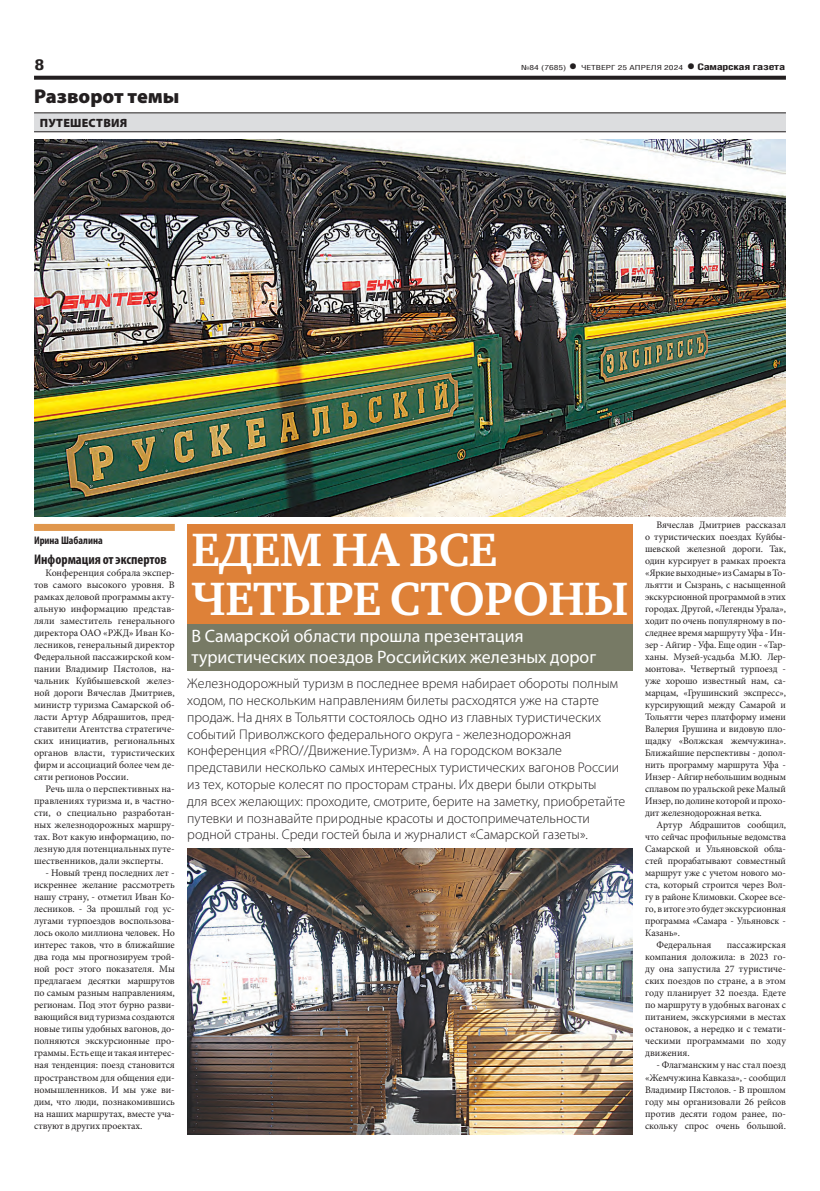
<style>
.page{position:relative;width:820px;height:1191px;background:#fff}
.page>*{position:absolute;margin:0;border:0;box-sizing:border-box;transform-origin:0 0}
.заголовок{font:700 48px/49px "Charter C";letter-spacing:-.01em;color:#fff}
.рубрика{font:900 20px "Myriad Pro";color:#231f20}
.подзаголовок__копия{font:18px/21.6px "Myriad Pro";color:#fff}
.t1{font:700 15px "Helios Cond";color:#231f20;scale:1.4 1}
.подзаголовок__копия-2{font:300 14px/16.8px "Myriad Pro";color:#231f20}
.ЗАГ_в_ТЕКСТЕ__копия{font:700 condensed 14px "Myriad Pro";color:#231f20}
.РУБРИКА{font:900 12px "Myriad Pro";letter-spacing:.02em;color:#231f20}
.АВТОР_цвет{font:700 condensed 11px "Myriad Pro";color:#231f20}
.ОСНОВНОЙ{font:10px/12px "Minion Pro";letter-spacing:-.005em;color:#231f20;text-align:justify}
.t2{font:7px "Helios Cond";color:#231f20;scale:1.4 1}
.s1{font-weight:700;font-size:16px}
.s2{font-weight:700;font-size:9px}
</style>
<div class="page">
<svg style="left:34px;top:76px;width:751px;height:4px;background:#322f2f"></svg>
<div style="left:34px;top:113px;width:751px;height:19px;background:#dcdddf"></div>
<hr style="left:34px;top:113px;width:751px;height:1px;background:#231f20">
<hr style="left:34px;top:131px;width:751px;height:1px;background:#231f20">
<img style="left:34px;top:139px;width:751px;height:377px">
<div style="left:34px;top:524px;width:141px;height:7px;background:#e0974d"></div>
<img style="left:187px;top:849px;width:445px;height:285px">
<div style="left:187px;top:524px;width:445px;height:100px;background:#de8138"></div>
<div style="left:187px;top:624px;width:445px;height:46px;background:#777a65"></div>
<p class="t1" style="left:34px;top:55px;width:9px">8</p>
<p class="t2" style="left:521px;top:64px;width:190px">№84 (7685) <span class="s1">•</span> ЧЕТВЕРГ 25 АПРЕЛЯ 2024 <span class="s1">•</span> <span class="s2">Самарская газета</span></p>
<p class="рубрика" style="left:34px;top:85px;width:147px">Разворот темы</p>
<p class="РУБРИКА" style="left:40px;top:116px;width:89px">ПУТЕШЕСТВИЯ</p>
<p class="АВТОР_цвет" style="left:34px;top:534px;width:70px">Ирина Шабалина</p>
<p class="ЗАГ_в_ТЕКСТЕ__копия" style="left:34px;top:551px;width:134px">Информация от экспертов</p>
<p class="ОСНОВНОЙ" style="left:34px;top:567px;width:142px;text-indent:11px">Конференция собрала экспер&shy;тов самого высокого уровня. В рамках деловой программы акту&shy;альную информацию представ&shy;ляли заместитель генерального директора ОАО «РЖД» Иван Ко&shy;лесников, генеральный директор Федеральной пассажирской ком&shy;пании Владимир Пястолов, на&shy;чальник Куйбышевской желез&shy;ной дороги Вячеслав Дмитриев, министр туризма Самарской об&shy;ласти Артур Абдрашитов, пред&shy;ставители Агентства стратегиче&shy;ских инициатив, региональных органов власти, туристических фирм и ассоциаций более чем де&shy;сяти регионов России.</p>
<p class="ОСНОВНОЙ" style="left:34px;top:783px;width:142px;text-indent:11px">Речь шла о перспективных на&shy;правлениях туризма и, в частно&shy;сти, о специально разработан&shy;ных железнодорожных маршру&shy;тах. Вот какую информацию, по&shy;лезную для потенциальных путе&shy;шественников, дали эксперты.</p>
<p class="ОСНОВНОЙ" style="left:34px;top:867px;width:142px;text-indent:11px">- Новый тренд последних лет - искреннее желание рассмотреть нашу страну, - отметил Иван Ко&shy;лесников. - За прошлый год ус&shy;лугами турпоездов воспользова&shy;лось около миллиона человек. Но интерес таков, что в ближайшие два года мы прогнозируем трой&shy;ной рост этого показателя. Мы предлагаем десятки маршрутов по самым разным направлениям, регионам. Под этот бурно разви&shy;вающийся вид туризма создаются новые типы удобных вагонов, до&shy;полняются экскурсионные про&shy;граммы. Есть еще и такая интерес&shy;ная тенденция: поезд становится пространством для общения еди&shy;номышленников. И мы уже ви&shy;дим, что люди, познакомившись на наших маршрутах, вместе уча&shy;ствуют в других проектах.</p>
<p class="заголовок" style="left:191px;top:525px;width:438px">ЕДЕМ НА ВСЕ<br>ЧЕТЫРЕ СТОРОНЫ</p>
<p class="подзаголовок__копия" style="left:191px;top:624px;width:406px">В Самарской области прошла презентация туристических поездов Российских железных дорог</p>
<p class="подзаголовок__копия-2" style="left:187px;top:675px;width:439px">Железнодорожный туризм в последнее время набирает обороты полным ходом, по нескольким направлениям билеты расходятся уже на старте продаж. На днях в Тольятти состоялось одно из главных туристических событий Приволжского федерального округа - железнодорожная конференция «PRO//Движение.Туризм». А на городском вокзале представили несколько самых интересных туристических вагонов России из тех, которые колесят по просторам страны. Их двери были открыты<br>для всех желающих: проходите, смотрите, берите на заметку, приобретайте путевки и познавайте природные красоты и достопримечательности родной страны. Среди гостей была и журналист «Самарской газеты».</p>
<p class="ОСНОВНОЙ" style="left:645px;top:519px;width:142px;text-indent:11px">Вячеслав Дмитриев рассказал о туристических поездах Куйбы&shy;шевской железной дороги. Так, один курсирует в рамках проекта «Яркие выходные» из Самары в То&shy;льятти и Сызрань, с насыщенной экскурсионной программой в этих городах. Другой, «Легенды Урала», ходит по очень популярному в по&shy;следнее время маршруту Уфа - Ин&shy;зер - Айгир - Уфа. Еще один - «Тар&shy;ханы. Музей-усадьба М.Ю. Лер&shy;монтова». Четвертый турпоезд - уже хорошо известный нам, са&shy;марцам, «Грушинский экспресс», курсирующий между Самарой и Тольятти через платформу имени Валерия Грушина и видовую пло&shy;щадку «Волжская жемчужина».<br>Ближайшие перспективы - допол&shy;нить программу маршрута Уфа - Инзер - Айгир небольшим водным сплавом по уральской реке Малый Инзер, по долине которой и прохо&shy;дит железнодорожная ветка.</p>
<p class="ОСНОВНОЙ" style="left:645px;top:819px;width:142px;text-indent:11px">Артур Абдрашитов сообщил, что сейчас профильные ведомства Самарской и Ульяновской обла&shy;стей прорабатывают совместный маршрут уже с учетом нового мо&shy;ста, который строится через Вол&shy;гу в районе Климовки. Скорее все&shy;го, в итоге это будет экскурсионная программа «Самара - Ульяновск - Казань».</p>
<p class="ОСНОВНОЙ" style="left:656px;top:939px;width:56px">Федеральная</p>
<p class="ОСНОВНОЙ" style="left:645px;top:939px;width:142px;text-indent:82px">пассажирская компания доложила: в 2023 го&shy;ду она запустила 27 туристиче&shy;ских поездов по стране, а в этом году планирует 32 поезда. Едете по маршруту в удобных вагонах с питанием, экскурсиями в местах остановок, а нередко и с темати&shy;ческими программами по ходу движения.</p>
<p class="ОСНОВНОЙ" style="left:645px;top:1059px;width:142px;text-indent:11px">- Флагманским у нас стал поезд «Жемчужина Кавказа», - сообщил Владимир Пястолов. - В прошлом году мы организовали 26 рейсов против десяти годом ранее, по&shy;скольку спрос очень большой.</p>
</div>
